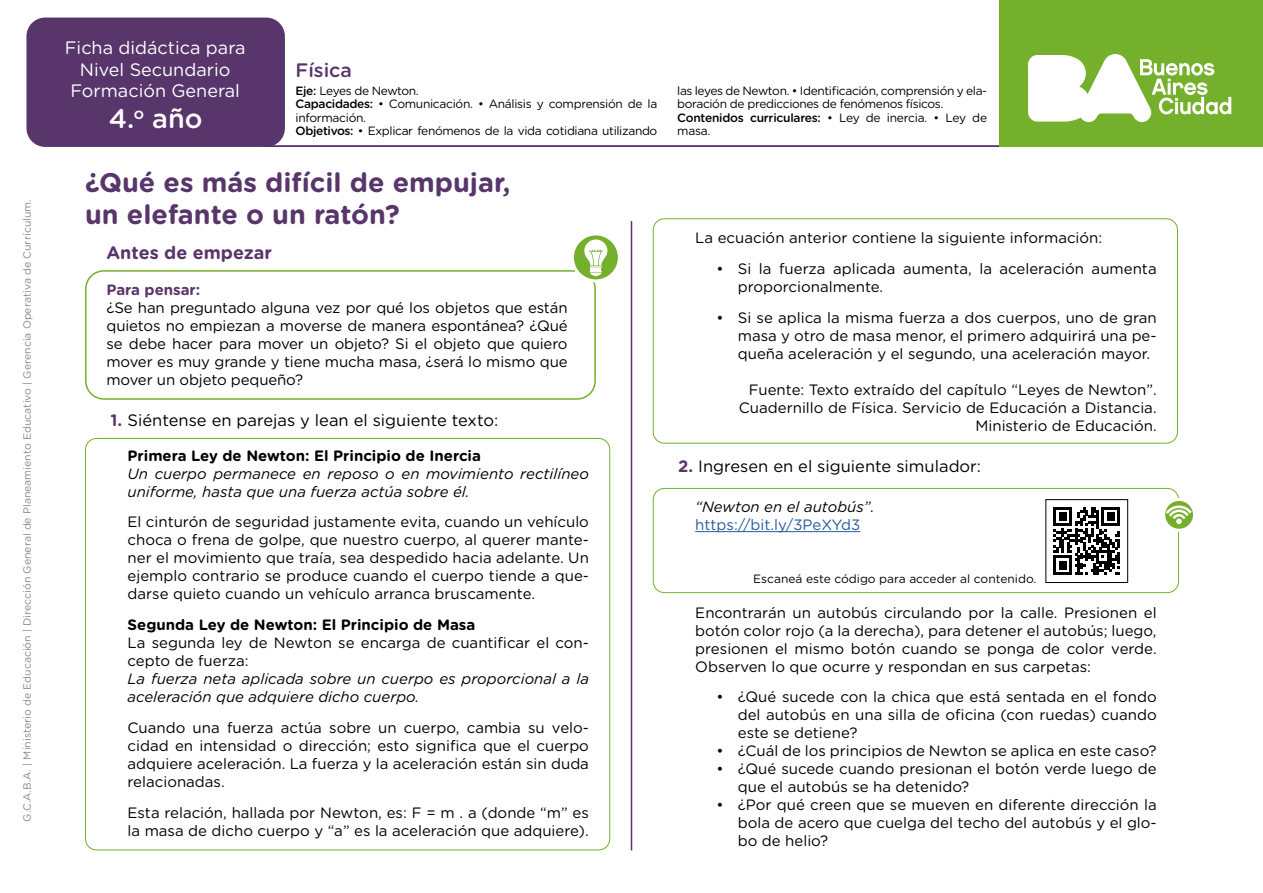
<style>
.page{position:relative;width:1263px;height:893px;background:#fff}
.page>*{position:absolute;margin:0;border:0;box-sizing:border-box;transform-origin:0 0}
.t1{font:700 27px/32.4px "Gotham Rounded";color:#58356b}
.t2{font:500 27px "Gotham Rounded";color:#fff}
.t3{font:500 19.5px "Gotham Rounded";color:#58356b}
.t4{font:18px/21.6px "Gotham Rounded";color:#fff;text-align:center}
.t5{font:700 18px "Gotham Rounded";color:#58356b}
.t6{font:16.5px "Gotham Rounded";color:#000}
.t7{font:15px/18px "Gotham Rounded";color:#000;text-align:justify}
.t8{font:italic 15px/18px "Gotham Rounded";color:#000}
.t9{font:700 15px "Gotham Rounded";color:#000}
.t10{font:15px "Gotham Rounded";color:#265b9b}
.t11{font:700 15px "Gotham Rounded";color:#58356b}
.t12{font:12px/13.5px "Gotham Rounded";letter-spacing:-.03em;color:#000}
.t13{font:12px "Gotham Rounded";color:#000}
.t14{font:10.5px "Gotham Rounded";color:#878787}
.s1{font-weight:500}
.s2{font-weight:700;color:#58356b}
</style>
<div class="page">
<div style="left:27px;top:18px;width:257px;height:128px;background:#58356b;border-radius:18px"></div>
<div style="left:26px;top:18px;width:259px;height:129px;border:2px solid #58356b;border-radius:18px"></div>
<div style="left:653px;top:218px;width:525px;height:226px;border:1px solid #74b02b;border-radius:11px"></div>
<hr style="left:264px;top:145px;width:999px;height:2px;background:#58356b">
<div style="left:85px;top:270px;width:511px;height:130px;border:2px solid #74b02b;border-radius:18px"></div>
<svg style="left:572px;top:234px;width:47px;height:47px"></svg>
<div style="left:571px;top:232px;width:50px;height:50px;border:3px solid #fff;border-radius:50%"></div>
<svg style="left:584px;top:239px;width:23px;height:37px"></svg>
<hr style="left:631px;top:221px;width:1px;height:629px;background:#58356b">
<div style="left:999px;top:0;width:264px;height:147px;background:#74b02b"></div>
<svg style="left:1028px;top:54px;width:203px;height:68px"></svg>
<div style="left:653px;top:488px;width:526px;height:105px;border:1px solid #74b02b;border-radius:11px"></div>
<svg style="left:1053px;top:507px;width:67px;height:67px"></svg>
<div style="left:1045px;top:499px;width:83px;height:84px;border:1px solid #000"></div>
<hr style="left:695px;top:531px;width:165px;height:1px;background:#265b9b">
<svg style="left:1164px;top:499px;width:30px;height:31px"></svg>
<div style="left:1162px;top:498px;width:34px;height:34px;border:3px solid #fff;border-radius:50%"></div>
<svg style="left:1166px;top:505px;width:26px;height:19px"></svg>
<p class="t14" style="left:20px;top:821px;width:624px;rotate:-90deg">G.C.A.B.A. | Ministerio de Educación | Dirección General de Planeamiento Educativo | Gerencia Operativa de Currículum.</p>
<p class="t4" style="left:65px;top:36px;width:182px">Ficha didáctica para<br>Nivel Secundario<br>Formación General</p>
<h1 class="t2" style="left:109px;top:99px;width:95px">4.<sup>o</sup> año</h1>
<h2 class="t3" style="left:296px;top:56px;width:58px">Física</h2>
<p class="t12" style="left:296px;top:83px;width:363px"><span class="s1">Eje:</span> Leyes de Newton.<br><span class="s1">Capacidades:</span> • Comunicación. • Análisis y comprensión de la información.<br><span class="s1">Objetivos:</span> • Explicar fenómenos de la vida cotidiana utilizando</p>
<p class="t12" style="left:677px;top:83px;width:311px">las leyes de Newton. • Identificación, comprensión y ela&shy;boración de predicciones de fenómenos físicos.<br><span class="s1">Contenidos curriculares:</span> • Ley de inercia. • Ley de masa.</p>
<h1 class="t1" style="left:85px;top:165px;width:427px">¿Qué es más difícil de empujar, un elefante o un ratón?</h1>
<p class="t5" style="left:107px;top:240px;width:167px">Antes de empezar</p>
<p class="t11" style="left:107px;top:279px;width:95px">Para pensar:</p>
<p class="t7" style="left:107px;top:298px;width:463px">¿Se han preguntado alguna vez por qué los objetos que están quietos no empiezan a moverse de manera espontánea? ¿Qué se debe hacer para mover un objeto? Si el objeto que quiero mover es muy grande y tiene mucha masa, ¿será lo mismo que mover un objeto pequeño?</p>
<p class="t6" style="left:111px;top:408px;width:389px"><span class="s2">1.</span> Siéntense en parejas y lean el siguiente texto:</p>
<p class="t9" style="left:128px;top:444px;width:355px">Primera Ley de Newton: El Principio de Inercia</p>
<p class="t8" style="left:128px;top:464px;width:463px">Un cuerpo permanece en reposo o en movimiento rectilíneo uniforme, hasta que una fuerza actúa sobre él.</p>
<p class="t7" style="left:128px;top:512px;width:463px">El cinturón de seguridad justamente evita, cuando un vehículo choca o frena de golpe, que nuestro cuerpo, al querer mante&shy;ner el movimiento que traía, sea despedido hacia adelante. Un ejemplo contrario se produce cuando el cuerpo tiende a que&shy;darse quieto cuando un vehículo arranca bruscamente.</p>
<p class="t9" style="left:128px;top:614px;width:349px">Segunda Ley de Newton: El Principio de Masa</p>
<p class="t7" style="left:128px;top:633px;width:463px">La segunda ley de Newton se encarga de cuantificar el con&shy;cepto de fuerza:</p>
<p class="t8" style="left:128px;top:669px;width:463px">La fuerza neta aplicada sobre un cuerpo es proporcional a la aceleración que adquiere dicho cuerpo.</p>
<p class="t7" style="left:128px;top:718px;width:463px">Cuando una fuerza actúa sobre un cuerpo, cambia su velo&shy;cidad en intensidad o dirección; esto significa que el cuerpo adquiere aceleración. La fuerza y la aceleración están sin duda relacionadas.</p>
<p class="t7" style="left:128px;top:803px;width:463px">Esta relación, hallada por Newton, es: F = m . a (donde “m” es la masa de dicho cuerpo y “a” es la aceleración que adquiere).</p>
<p class="t7" style="left:695px;top:228px;width:409px">La ecuación anterior contiene la siguiente información:</p>
<p class="t7" style="left:738px;top:259px;width:420px;text-indent:-21px">• Si la fuerza aplicada aumenta, la aceleración aumenta proporcionalmente.</p>
<p class="t7" style="left:738px;top:308px;width:420px;text-indent:-21px">• Si se aplica la misma fuerza a dos cuerpos, uno de gran masa y otro de masa menor, el primero adquirirá una pe&shy;queña aceleración y el segundo, una aceleración mayor.</p>
<p class="t7" style="left:739px;top:380px;width:419px;text-align:right">Fuente: Texto extraído del capítulo “Leyes de Newton”.<br>Cuadernillo de Física. Servicio de Educación a Distancia.<br>Ministerio de Educación.</p>
<p class="t6" style="left:678px;top:455px;width:304px"><span class="s2">2.</span> Ingresen en el siguiente simulador:</p>
<p class="t8" style="left:695px;top:497px;width:181px">“Newton en el autobús”.</p>
<p class="t10" style="left:695px;top:514px;width:167px">https://bit.ly/3PeXYd3</p>
<p class="t13" style="left:753px;top:570px;width:285px">Escaneá este código para acceder al contenido.</p>
<p class="t7" style="left:695px;top:602px;width:463px">Encontrarán un autobús circulando por la calle. Presionen el botón color rojo (a la derecha), para detener el autobús; luego, presionen el mismo botón cuando se ponga de color verde.<br>Observen lo que ocurre y respondan en sus carpetas:</p>
<p class="t7" style="left:738px;top:687px;width:420px;text-indent:-21px">• ¿Qué sucede con la chica que está sentada en el fondo del autobús en una silla de oficina (con ruedas) cuando este se detiene?</p>
<p class="t7" style="left:716px;top:741px;width:442px">• ¿Cuál de los principios de Newton se aplica en este caso?</p>
<p class="t7" style="left:738px;top:759px;width:420px;text-indent:-21px">• ¿Qué sucede cuando presionan el botón verde luego de que el autobús se ha detenido?</p>
<p class="t7" style="left:738px;top:795px;width:420px;text-indent:-21px">• ¿Por qué creen que se mueven en diferente dirección la bola de acero que cuelga del techo del autobús y el glo&shy;bo de helio?</p>
</div>
